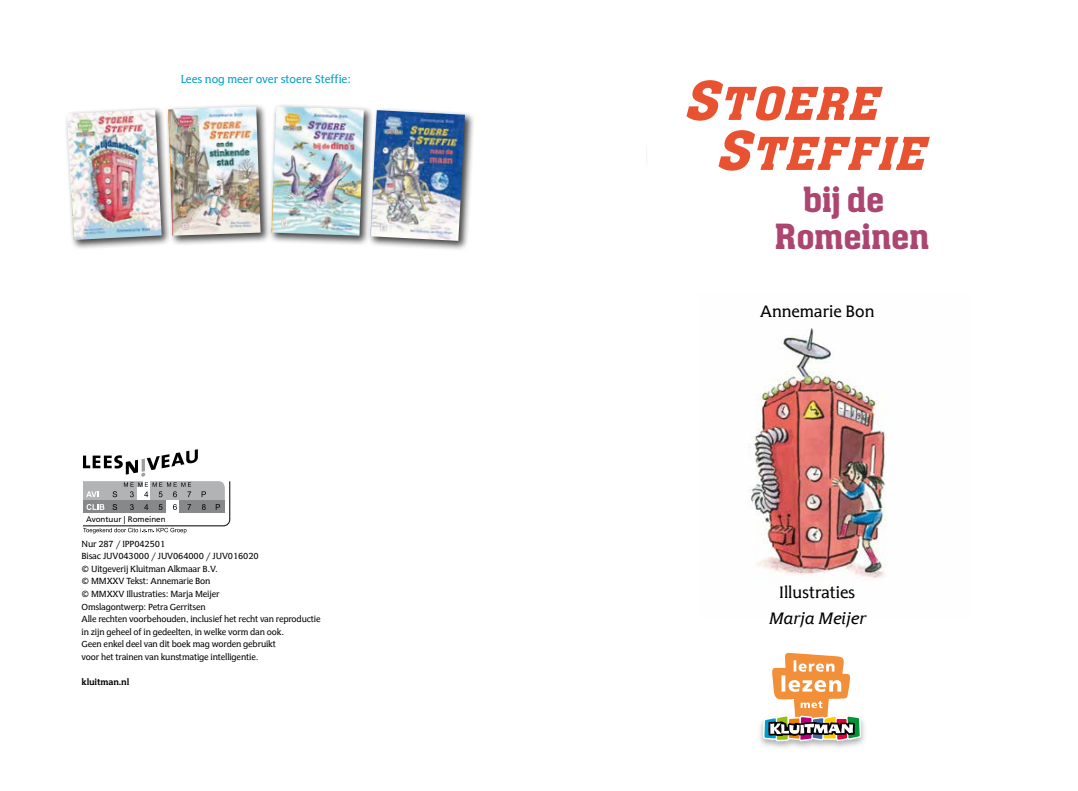
<style>
.page{position:relative;width:1078px;height:791px;background:#fff}
.page>*{position:absolute;margin:0;border:0;box-sizing:border-box;transform-origin:0 0}
.t1{font:italic 49.5px/50px "Aachen Medium Plain SC850";color:#e85230;scale:1.1 1}
.t2{font:38px/37px "Aachen Medium Plain";letter-spacing:.005em;color:#ac4570;text-align:center}
.t3{font:500 16.25px "Hybrid";color:#000}
.t4{font:italic 500 16.25px "Hybrid";color:#000}
.t5{font:500 11.25px "Hybrid";color:#009cca}
.t6{font:500 8.75px/12.5px "Hybrid";letter-spacing:-.015em;color:#000}
.t7{font:700 8.75px "Hybrid";letter-spacing:-.015em;color:#000}
.t8{font:8px "Frutiger LT Std";color:#000}
.s1{font-size:58.25px}
</style>
<div class="page">
<svg style="left:760px;top:719px;width:105px;height:29px"></svg>
<svg style="left:762px;top:652px;width:98px;height:89px"></svg>
<img style="left:749px;top:328px;width:137px;height:250px">
<svg style="left:83px;top:449px;width:147px;height:85px"></svg>
<div style="left:64px;top:106px;width:108px;height:144px;background:#000;opacity:.75"></div>
<img style="left:67px;top:109px;width:95px;height:131px">
<div style="left:165px;top:103px;width:106px;height:143px;background:#000;opacity:.75"></div>
<img style="left:168px;top:106px;width:92px;height:129px">
<div style="left:268px;top:103px;width:106px;height:143px;background:#000;opacity:.75"></div>
<img style="left:271px;top:106px;width:93px;height:129px">
<div style="left:367px;top:107px;width:108px;height:144px;background:#000;opacity:.75"></div>
<img style="left:370px;top:110px;width:95px;height:131px">
<hr style="left:646px;top:137px;width:2px;height:36px;background:#b1b3b4">
<p class="t5" style="left:181px;top:72px;width:172px">Lees nog meer over stoere Steffie:</p>
<h1 class="t1" style="left:715px;top:79px;width:203px;text-indent:-32px"><span class="s1">S</span>TOERE<br><span class="s1">S</span>TEFFIE</h1>
<h2 class="t2" style="left:774px;top:181px;width:156px">bij de<br>Romeinen</h2>
<p class="t8" style="left:86px;top:514px;width:81px">Avontuur | Romeinen</p>
<p class="t6" style="left:81px;top:537px;width:240px">Nur 287 / IPP042501<br>Bisac JUV043000 / JUV064000 / JUV016020<br>© Uitgeverij Kluitman Alkmaar B.V.<br>© MMXXV Tekst: Annemarie Bon<br>© MMXXV Illustraties: Marja Meijer<br>Omslagontwerp: Petra Gerritsen<br>Alle rechten voorbehouden, inclusief het recht van reproductie in zijn geheel of in gedeelten, in welke vorm dan ook.<br>Geen enkel deel van dit boek mag worden gebruikt<br>voor het trainen van kunstmatige intelligentie.</p>
<p class="t7" style="left:81px;top:675px;width:49px">kluitman.nl</p>
<h3 class="t3" style="left:760px;top:301px;width:116px">Annemarie Bon</h3>
<h3 class="t3" style="left:779px;top:581px;width:78px">Illustraties</h3>
<h3 class="t4" style="left:768px;top:608px;width:99px">Marja Meijer</h3>
</div>
